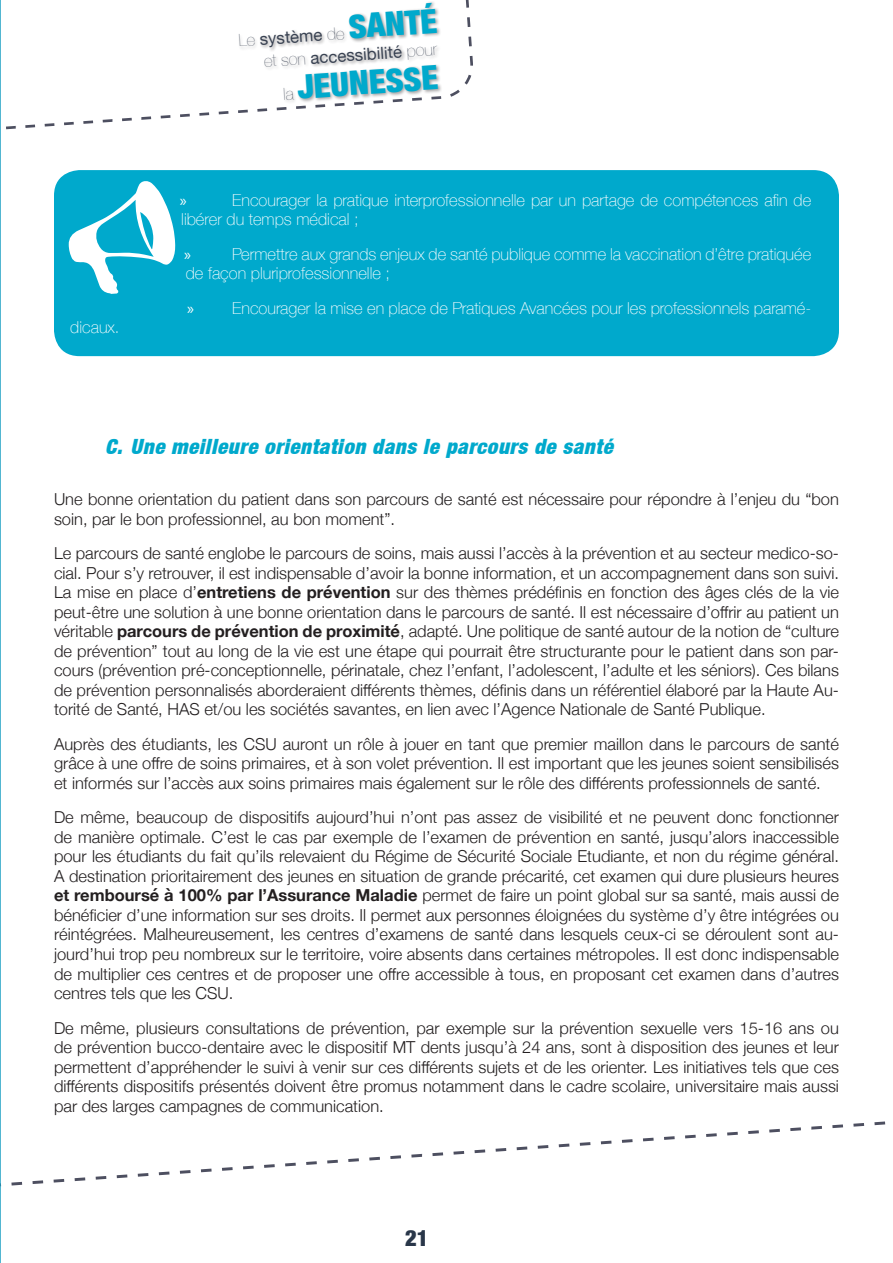
<style>
.page{position:relative;width:893px;height:1263px;background:#fff}
.page>*{position:absolute;margin:0;border:0;box-sizing:border-box;transform-origin:0 0}
.t1{font:900 condensed 33.45px "Helvetica Neue LT";color:#00a9cc}
.t2{font:900 condensed 22.5px "Helvetica Neue LT";color:#293649}
.t3{font:italic 900 condensed 21px "Helvetica Neue LT";letter-spacing:.03em;color:#00a9cc}
.t4{font:16.8px/22.4px "Helvetica Neue LT";color:#394252;text-align:right}
.t5{font:300 16.5px/19.5px "Helvetica Neue";color:#231f20;text-align:justify}
.t6{font:100 16.5px/19.5px "Helvetica Neue";color:#fff}
.t7{font:16.5px "Myriad Pro";color:#fff}
.s1{font-weight:200}
.s2{font-weight:900;font-stretch:condensed;font-size:33.45px;color:#00a9cc}
.s3{font-weight:200;font-stretch:normal;font-size:16.8px;color:#394252}
.s4{font-family:"Myriad Pro";font-weight:400}
.s5{font-weight:700}
</style>
<div class="page">
<svg style="left:1px;top:1121px;width:885px;height:65px"></svg>
<svg style="left:6px;top:0;width:467px;height:190px"></svg>
<hr style="left:0;top:0;width:1px;height:1263px;background:#1a9fc3">
<div style="left:238px;top:1px;width:203px;height:51px;background:#231f20;opacity:.4"></div>
<div style="left:263px;top:44px;width:178px;height:27px;background:#231f20;opacity:.4"></div>
<div style="left:282px;top:64px;width:161px;height:41px;background:#231f20;opacity:.4"></div>
<div style="left:54px;top:170px;width:785px;height:186px;background:#00a9cc;border-radius:26px"></div>
<svg style="left:69px;top:181px;width:106px;height:113px"></svg>
<p class="t4" style="left:238px;top:29px;width:201px;rotate:-4deg"><span class="s1">Le</span> système <span class="s1">de</span> <span class="s2">SANTÉ </span><span class="s1">et son</span> accessibilité <span class="s1">pour</span></p>
<h1 class="t1" style="left:282px;top:68px;width:157px;rotate:-4deg"><span class="s3">la</span> JEUNESSE</h1>
<p class="t6" style="left:70px;top:317px;width:51px">dicaux.</p>
<p class="t6" style="left:181px;top:189px;width:632px;text-indent:51px">Encourager la pratique interprofessionnelle par un partage de compétences afin de libérer du temps médical ;</p>
<p class="t7" style="left:184px;top:244px;width:8px">»</p>
<p class="t7" style="left:180px;top:190px;width:8px">»</p>
<p class="t6" style="left:186px;top:243px;width:627px;text-indent:46px">Permettre aux grands enjeux de santé publique comme la vaccination d’être pratiquée de façon pluriprofessionnelle ;</p>
<p class="t6" style="left:187px;top:297px;width:626px"><span class="s4">»</span> Encourager la mise en place de Pratiques Avancées pour les professionnels paramé-</p>
<p class="t3" style="left:105px;top:434px;width:509px">C. Une meilleure orientation dans le parcours de santé</p>
<p class="t5" style="left:54px;top:488px;width:786px">Une bonne orientation du patient dans son parcours de santé est nécessaire pour répondre à l’enjeu du “bon soin, par le bon professionnel, au bon moment”.</p>
<p class="t5" style="left:54px;top:542px;width:786px">Le parcours de santé englobe le parcours de soins, mais aussi l’accès à la prévention et au secteur medico-so&shy;cial. Pour s’y retrouver, il est indispensable d’avoir la bonne information, et un accompagnement dans son suivi.<br>La mise en place d’<span class="s5">entretiens de prévention</span> sur des thèmes prédéfinis en fonction des âges clés de la vie peut-être une solution à une bonne orientation dans le parcours de santé. Il est nécessaire d’offrir au patient un véritable <span class="s5">parcours de prévention de proximité</span>, adapté. Une politique de santé autour de la notion de “culture de prévention” tout au long de la vie est une étape qui pourrait être structurante pour le patient dans son par&shy;cours (prévention pré-conceptionnelle, périnatale, chez l’enfant, l’adolescent, l’adulte et les séniors). Ces bilans de prévention personnalisés aborderaient différents thèmes, définis dans un référentiel élaboré par la Haute Au&shy;torité de Santé, HAS et/ou les sociétés savantes, en lien avec l’Agence Nationale de Santé Publique.</p>
<p class="t5" style="left:54px;top:733px;width:786px">Auprès des étudiants, les CSU auront un rôle à jouer en tant que premier maillon dans le parcours de santé grâce à une offre de soins primaires, et à son volet prévention. Il est important que les jeunes soient sensibilisés et informés sur l’accès aux soins primaires mais également sur le rôle des différents professionnels de santé.</p>
<p class="t5" style="left:54px;top:807px;width:786px">De même, beaucoup de dispositifs aujourd’hui n’ont pas assez de visibilité et ne peuvent donc fonctionner de manière optimale. C’est le cas par exemple de l’examen de prévention en santé, jusqu’alors inaccessible pour les étudiants du fait qu’ils relevaient du Régime de Sécurité Sociale Etudiante, et non du régime général.<br>A destination prioritairement des jeunes en situation de grande précarité, cet examen qui dure plusieurs heures <span class="s5">et remboursé à 100% par l’Assurance Maladie</span> permet de faire un point global sur sa santé, mais aussi de bénéficier d’une information sur ses droits. Il permet aux personnes éloignées du système d’y être intégrées ou réintégrées. Malheureusement, les centres d’examens de santé dans lesquels ceux-ci se déroulent sont au&shy;jourd’hui trop peu nombreux sur le territoire, voire absents dans certaines métropoles. Il est donc indispensable de multiplier ces centres et de proposer une offre accessible à tous, en proposant cet examen dans d’autres centres tels que les CSU.</p>
<p class="t5" style="left:54px;top:1017px;width:786px">De même, plusieurs consultations de prévention, par exemple sur la prévention sexuelle vers 15-16 ans ou de prévention bucco-dentaire avec le dispositif MT dents jusqu’à 24 ans, sont à disposition des jeunes et leur permettent d’appréhender le suivi à venir sur ces différents sujets et de les orienter. Les initiatives tels que ces différents dispositifs présentés doivent être promus notamment dans le cadre scolaire, universitaire mais aussi par des larges campagnes de communication.</p>
<h2 class="t2" style="left:405px;top:1224px;width:25px">21</h2>
</div>
